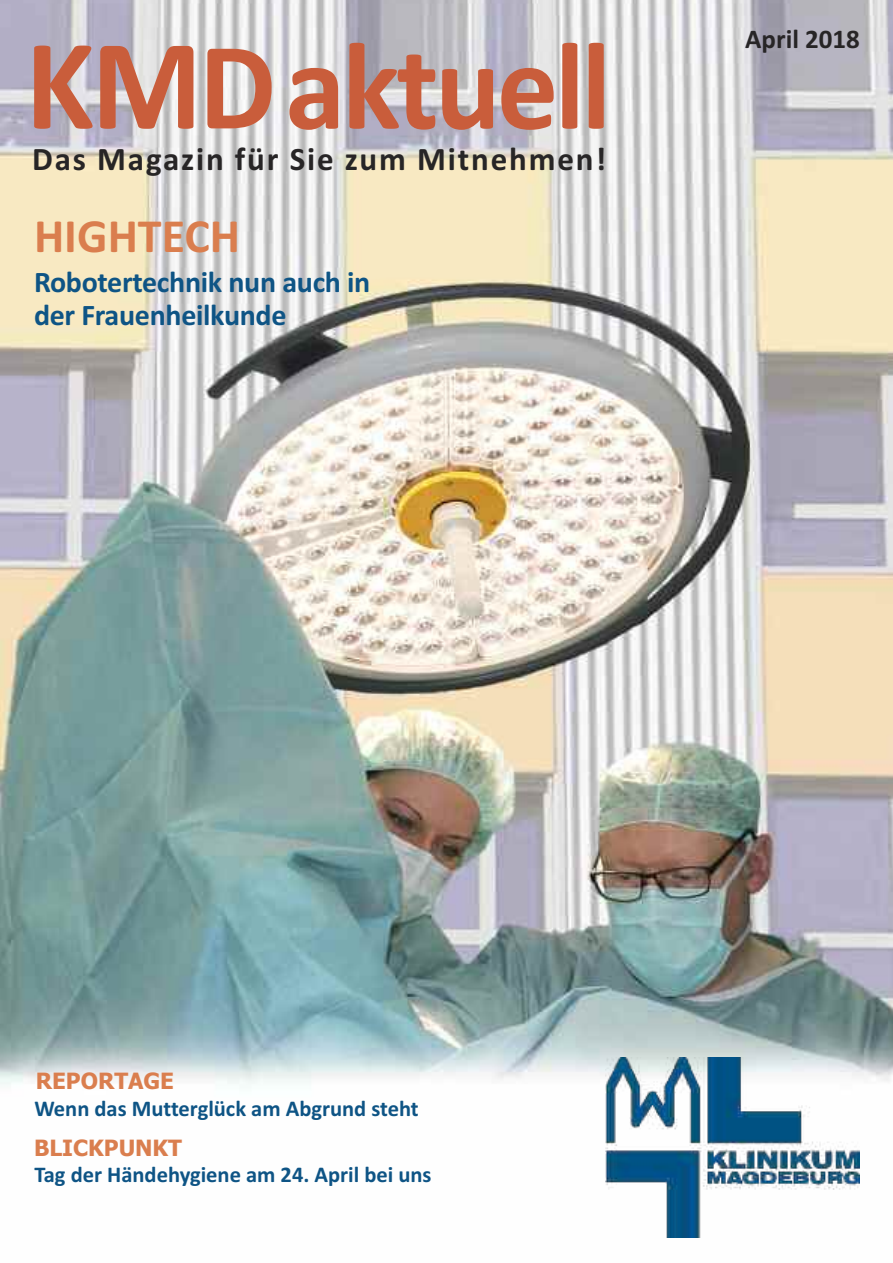
<style>
.page{position:relative;width:893px;height:1263px;background:#fff}
.page>*{position:absolute;margin:0;border:0;box-sizing:border-box;transform-origin:0 0}
.t1{font:700 126px "Calibri";letter-spacing:-.03em;color:#c95d3b}
.t2{font:700 48px "Calibri";color:#da7e4e}
.t3{font:700 33px "Calibri";letter-spacing:.055em;color:#272526}
.t4{font:700 30px/33px "Calibri";letter-spacing:-.01em;color:#0e5485}
.t5{font:700 27px "Calibri";color:#272526}
.t6{font:700 22.5px "Calibri";color:#0e5485}
.t7{font:700 22.5px "Tahoma";color:#da7e4e}
.s1{font-size:130.5px}
</style>
<div class="page">
<img style="left:0;top:0;width:893px;height:1184px">
<img style="left:605px;top:1057px;width:254px;height:181px">
<h1 class="t1" style="left:25px;top:11px;width:587px"><span class="s1">KM</span>Daktuell</h1>
<h3 class="t3" style="left:32px;top:139px;width:576px">Das Magazin für Sie zum Mitnehmen!</h3>
<h2 class="t2" style="left:34px;top:207px;width:208px">HIGHTECH</h2>
<h3 class="t4" style="left:34px;top:265px;width:338px">Robotertechnik nun auch in der Frauenheilkunde</h3>
<p class="t5" style="left:745px;top:23px;width:116px">April 2018</p>
<p class="t7" style="left:36px;top:1068px;width:140px">REPORTAGE</p>
<p class="t6" style="left:34px;top:1095px;width:386px">Wenn das Mutterglück am Abgrund steht</p>
<p class="t7" style="left:34px;top:1135px;width:150px">BLICKPUNKT</p>
<p class="t6" style="left:34px;top:1161px;width:399px">Tag der Händehygiene am 24. April bei uns</p>
</div>
